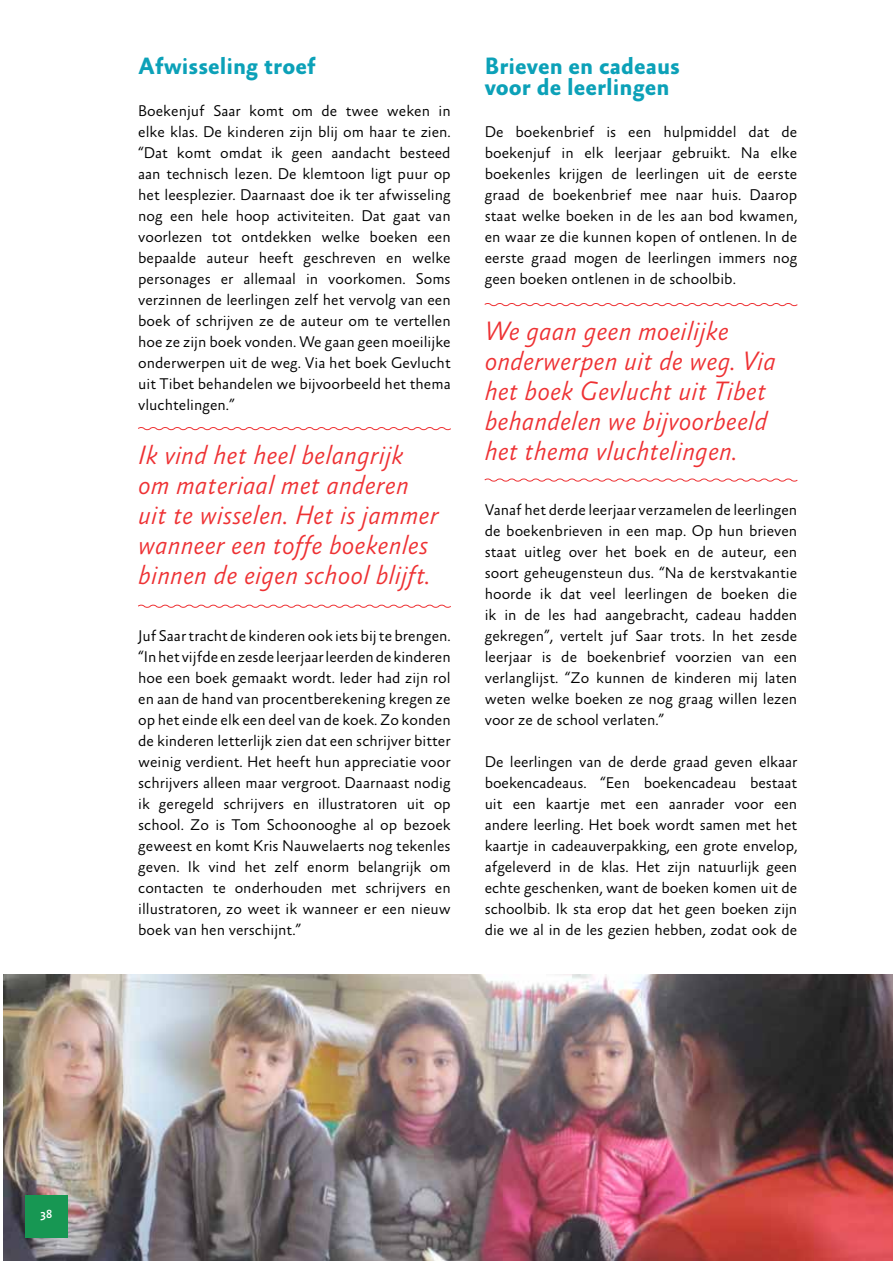
<style>
.page{position:relative;width:893px;height:1263px;background:#fff}
.page>*{position:absolute;margin:0;border:0;box-sizing:border-box;transform-origin:0 0}
.t1{font:italic 300 27px/30px "Absara Sans OT";color:#ee3133}
.t2{font:700 24px/21px "Absara Sans OT";color:#0ca1b8}
.t3{font:300 15.75px/21px "Absara Sans OT";color:#000;text-align:justify}
.t4{font:500 12px "Absara Sans OT";color:#fff}
</style>
<div class="page">
<svg style="left:138px;top:427px;width:313px;height:4px"></svg>
<svg style="left:138px;top:604px;width:313px;height:4px"></svg>
<svg style="left:484px;top:303px;width:314px;height:4px"></svg>
<svg style="left:484px;top:478px;width:314px;height:4px"></svg>
<img style="left:4px;top:974px;width:889px;height:286px">
<div style="left:25px;top:1195px;width:43px;height:43px;background:#179753"></div>
<p class="t2" style="left:138px;top:57px;width:179px">Afwisseling troef</p>
<p class="t3" style="left:138px;top:101px;width:314px">Boekenjuf Saar komt om de twee weken in elke klas. De kinderen zijn blij om haar te zien. “Dat komt omdat ik geen aandacht besteed aan technisch lezen. De klemtoon ligt puur op het leesplezier. Daarnaast doe ik ter afwisseling nog een hele hoop activiteiten. Dat gaat van voorlezen tot ontdekken welke boeken een bepaalde auteur heeft geschreven en welke personages er allemaal in voorkomen. Soms verzinnen de leerlingen zelf het vervolg van een boek of schrijven ze de auteur om te vertellen hoe ze zijn boek vonden. We gaan geen moeilijke onderwerpen uit de weg. Via het boek Gevlucht uit Tibet behandelen we bijvoorbeeld het thema vluchtelingen.”</p>
<p class="t1" style="left:138px;top:441px;width:302px">Ik vind het heel belangrijk om materiaal met anderen uit te wisselen. Het is jammer wanneer een toffe boekenles</p>
<p class="t1" style="left:138px;top:561px;width:294px">binnen de eigen school blijft.</p>
<p class="t3" style="left:138px;top:626px;width:314px">Juf Saar tracht de kinderen ook iets bij te brengen. “In het vijfde en zesde leerjaar leerden de kinderen hoe een boek gemaakt wordt. Ieder had zijn rol en aan de hand van procentberekening kregen ze op het einde elk een deel van de koek. Zo konden de kinderen letterlijk zien dat een schrijver bitter weinig verdient. Het heeft hun appreciatie voor schrijvers alleen maar vergroot. Daarnaast nodig ik geregeld schrijvers en illustratoren uit op school. Zo is Tom Schoonooghe al op bezoek geweest en komt Kris Nauwelaerts nog tekenles geven. Ik vind het zelf enorm belangrijk om contacten te onderhouden met schrijvers en illustratoren, zo weet ik wanneer er een nieuw boek van hen verschijnt.”</p>
<p class="t2" style="left:485px;top:57px;width:197px">Brieven en cadeaus voor de leerlingen</p>
<p class="t3" style="left:485px;top:122px;width:314px">De boekenbrief is een hulpmiddel dat de boekenjuf in elk leerjaar gebruikt. Na elke boekenles krijgen de leerlingen uit de eerste graad de boekenbrief mee naar huis. Daarop staat welke boeken in de les aan bod kwamen, en waar ze die kunnen kopen of ontlenen. In de eerste graad mogen de leerlingen immers nog geen boeken ontlenen in de schoolbib.</p>
<p class="t1" style="left:485px;top:317px;width:293px">We gaan geen moeilijke onderwerpen uit de weg. Via het boek Gevlucht uit Tibet behandelen we bijvoorbeeld het thema vluchtelingen.</p>
<p class="t3" style="left:485px;top:500px;width:314px">Vanaf het derde leerjaar verzamelen de leerlingen de boekenbrieven in een map. Op hun brieven staat uitleg over het boek en de auteur, een soort geheugensteun dus. “Na de kerstvakantie hoorde ik dat veel leerlingen de boeken die ik in de les had aangebracht, cadeau hadden gekregen”, vertelt juf Saar trots. In het zesde leerjaar is de boekenbrief voorzien van een verlanglijst. “Zo kunnen de kinderen mij laten weten welke boeken ze nog graag willen lezen voor ze de school verlaten.”</p>
<p class="t3" style="left:485px;top:752px;width:314px">De leerlingen van de derde graad geven elkaar boekencadeaus. “Een boekencadeau bestaat uit een kaartje met een aanrader voor een andere leerling. Het boek wordt samen met het kaartje in cadeauverpakking, een grote envelop, afgeleverd in de klas. Het zijn natuurlijk geen echte geschenken, want de boeken komen uit de schoolbib. Ik sta erop dat het geen boeken zijn die we al in de les gezien hebben, zodat ook de</p>
<p class="t4" style="left:40px;top:1208px;width:14px">38</p>
</div>
